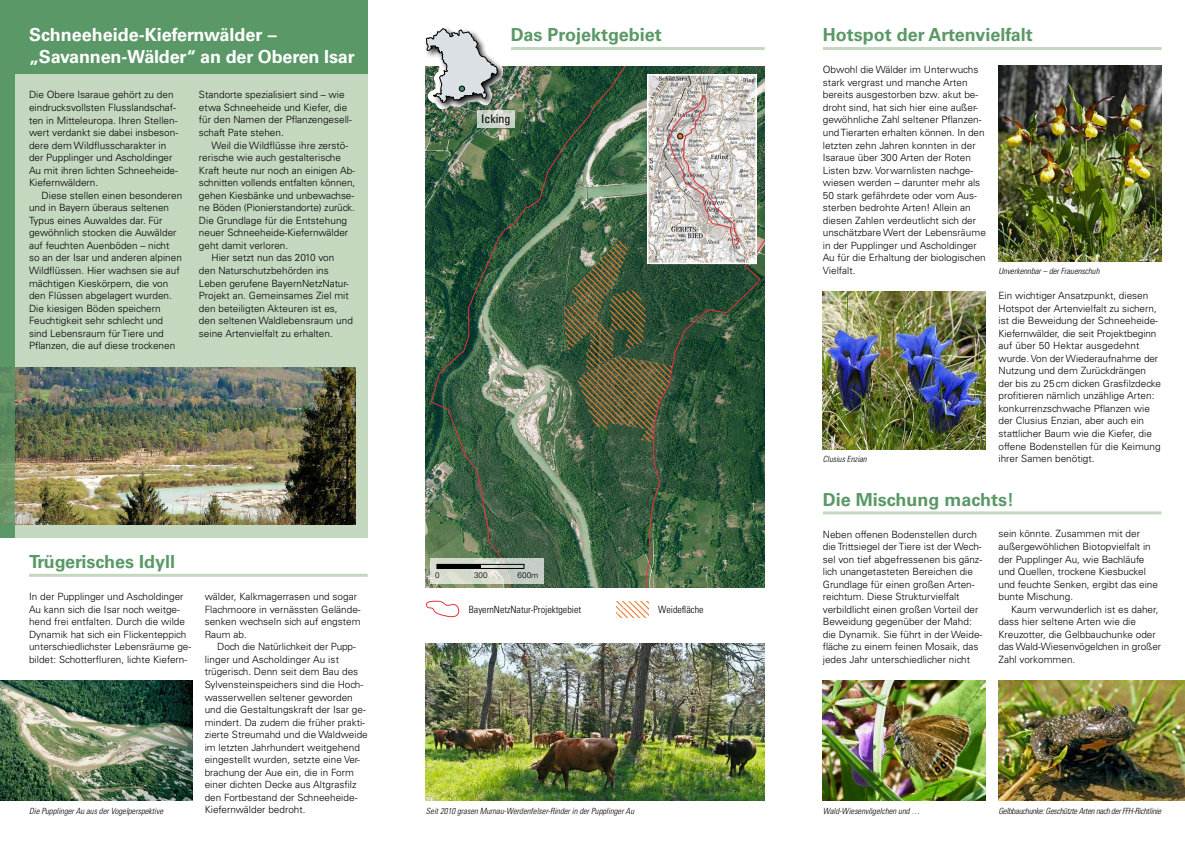
<style>
.page{position:relative;width:1185px;height:842px;background:#fff}
.page>*{position:absolute;margin:0;border:0;box-sizing:border-box;transform-origin:0 0}
.t1{font:700 18px "Univers LT Std";color:#5b9867}
.t2{font:700 18px/22px "Univers LT Std";letter-spacing:-.01em;color:#fff}
.t3{font:condensed 12px "Univers LT Std";color:#000}
.t4{font:300 10px/12.5px "Univers LT Std";color:#000}
.t5{font:300 condensed 10px "Univers LT Std";color:#000}
.t6{font:italic 300 condensed 8.5px "Univers LT Std";color:#000}
.t7{font:italic 300 condensed 8.5px "Univers LT Std";letter-spacing:-.03em;color:#000}
.t8{font:300 8.1px "Univers LT Std";color:#000}
</style>
<div class="page">
<div style="left:0;top:0;width:368px;height:537px;background:#c4d7bf"></div>
<div style="left:0;top:0;width:368px;height:73px;background:#5b9867"></div>
<div style="left:0;top:47px;width:14px;height:490px;background:#5b9867"></div>
<img style="left:431px;top:66px;width:334px;height:522px">
<svg style="left:477px;top:110px;width:38px;height:18px"></svg>
<svg style="left:426px;top:601px;width:33px;height:17px"></svg>
<svg style="left:616px;top:602px;width:33px;height:15px"></svg>
<svg style="left:430px;top:558px;width:114px;height:25px;background:#cfd5cb"></svg>
<hr style="left:437px;top:564px;width:43px;height:4px;background:#000">
<div style="left:437px;top:564px;width:44px;height:5px;border:1px solid #000"></div>
<div style="left:480px;top:564px;width:44px;height:5px;border:1px solid #000"></div>
<img style="left:650px;top:77px;width:104px;height:184px">
<img style="left:564px;top:93px;width:177px;height:350px">
<div style="left:647px;top:74px;width:110px;height:190px;border:2px solid #fff"></div>
<img style="left:998px;top:66px;width:163px;height:195px">
<img style="left:823px;top:292px;width:163px;height:158px">
<img style="left:823px;top:681px;width:163px;height:120px">
<img style="left:998px;top:681px;width:187px;height:120px">
<img style="left:0;top:681px;width:192px;height:120px">
<img style="left:426px;top:643px;width:339px;height:158px">
<img style="left:14px;top:367px;width:341px;height:158px">
<div style="left:423px;top:26px;width:83px;height:85px;background:#000;opacity:.95"></div>
<img style="left:423px;top:26px;width:80px;height:83px">
<svg style="left:0;top:367px;width:14px;height:158px;fill:#648f63"></svg>
<hr style="left:511px;top:47px;width:254px;height:3px;background:#c4d7bf">
<hr style="left:823px;top:511px;width:338px;height:3px;background:#c4d7bf">
<hr style="left:823px;top:47px;width:338px;height:3px;background:#c4d7bf">
<hr style="left:29px;top:574px;width:339px;height:3px;background:#c4d7bf">
<h1 class="t2" style="left:29px;top:24px;width:327px">Schneeheide-Kiefernwälder – „Savannen-Wälder“ an der Oberen Isar</h1>
<p class="t4" style="left:29px;top:89px;width:151px">Die Obere Isaraue gehört zu den eindrucksvollsten Flusslandschaf&shy;ten in Mitteleuropa. Ihren Stellen&shy;wert verdankt sie dabei insbeson&shy;dere dem Wildflusscharakter in der Pupplinger und Ascholdinger<br>Au mit ihren lichten Schneeheide-<br>Kiefernwäldern.</p>
<p class="t4" style="left:29px;top:189px;width:155px;text-indent:13px">Diese stellen einen besonderen und in Bayern überaus seltenen<br>Typus eines Auwaldes dar. Für gewöhnlich stocken die Auwälder auf feuchten Auenböden – nicht so an der Isar und anderen alpinen<br>Wildflüssen. Hier wachsen sie auf mächtigen Kieskörpern, die von den Flüssen abgelagert wurden.<br>Die kiesigen Böden speichern<br>Feuchtigkeit sehr schlecht und sind Lebensraum für Tiere und<br>Pflanzen, die auf diese trockenen</p>
<p class="t4" style="left:199px;top:89px;width:154px">Standorte spezialisiert sind – wie etwa Schneeheide und Kiefer, die für den Namen der Pflanzengesell&shy;schaft Pate stehen.</p>
<p class="t4" style="left:212px;top:139px;width:138px">Weil die Wildflüsse ihre zerstö-</p>
<p class="t4" style="left:199px;top:151px;width:144px">rerische wie auch gestalterische</p>
<p class="t4" style="left:199px;top:164px;width:158px">Kraft heute nur noch an einigen Ab-</p>
<p class="t4" style="left:199px;top:176px;width:158px">schnitten vollends entfalten können,</p>
<p class="t4" style="left:199px;top:189px;width:157px">gehen Kiesbänke und unbewachse-</p>
<p class="t4" style="left:199px;top:201px;width:157px">ne Böden (Pionierstandorte) zurück.</p>
<p class="t4" style="left:199px;top:214px;width:150px">Die Grundlage für die Entstehung</p>
<p class="t4" style="left:199px;top:227px;width:151px">neuer Schneeheide-Kiefernwälder</p>
<p class="t4" style="left:199px;top:239px;width:91px">geht damit verloren.</p>
<p class="t4" style="left:212px;top:252px;width:124px">Hier setzt nun das 2010 von</p>
<p class="t4" style="left:199px;top:264px;width:131px">den Naturschutzbehörden ins</p>
<p class="t4" style="left:199px;top:277px;width:151px">Leben gerufene BayernNetzNatur-</p>
<p class="t4" style="left:199px;top:289px;width:151px">Projekt an. Gemeinsames Ziel mit</p>
<p class="t4" style="left:199px;top:302px;width:140px">den beteiligten Akteuren ist es,</p>
<p class="t4" style="left:199px;top:314px;width:155px">den seltenen Waldlebensraum und</p>
<p class="t4" style="left:199px;top:327px;width:135px">seine Artenvielfalt zu erhalten.</p>
<h1 class="t1" style="left:511px;top:24px;width:152px">Das Projektgebiet</h1>
<p class="t3" style="left:481px;top:111px;width:31px">Icking</p>
<h1 class="t1" style="left:29px;top:551px;width:148px">Trügerisches Idyll</h1>
<p class="t4" style="left:29px;top:590px;width:164px">In der Pupplinger und Ascholdinger Au kann sich die Isar noch weitge&shy;hend frei entfalten. Durch die wilde Dynamik hat sich ein Flickenteppich unterschiedlichster Lebensräume ge&shy;bildet: Schotterfluren, lichte Kiefern-</p>
<p class="t4" style="left:205px;top:590px;width:158px">wälder, Kalkmagerrasen und sogar<br>Flachmoore in vernässten Gelände&shy;senken wechseln sich auf engstem<br>Raum ab.</p>
<p class="t4" style="left:205px;top:641px;width:165px;text-indent:13px">Doch die Natürlichkeit der Pupp&shy;linger und Ascholdinger Au ist trügerisch. Denn seit dem Bau des Sylvensteinspeichers sind die Hoch&shy;wasserwellen seltener geworden und die Gestaltungskraft der Isar ge&shy;mindert. Da zudem die früher prakti&shy;zierte Streumahd und die Waldweide im letzten Jahrhundert weitgehend eingestellt wurden, setzte eine Ver&shy;brachung der Aue ein, die in Form einer dichten Decke aus Altgrasfilz den Fortbestand der Schneeheide-Kiefernwälder bedroht.</p>
<p class="t6" style="left:29px;top:805px;width:136px">Die Pupplinger Au aus der Vogelperspektive</p>
<p class="t8" style="left:435px;top:571px;width:6px">0</p>
<p class="t8" style="left:474px;top:571px;width:15px">300</p>
<p class="t8" style="left:517px;top:571px;width:22px">600m</p>
<p class="t5" style="left:469px;top:603px;width:114px">BayernNetzNatur-Projektgebiet</p>
<p class="t5" style="left:658px;top:603px;width:47px">Weidefläche</p>
<p class="t6" style="left:426px;top:805px;width:210px">Seit 2010 grasen Murnau-Werdenfelser-Rinder in der Pupplinger Au</p>
<h1 class="t1" style="left:823px;top:24px;width:211px">Hotspot der Artenvielfalt</h1>
<p class="t4" style="left:823px;top:64px;width:165px">Obwohl die Wälder im Unterwuchs stark vergrast und manche Arten bereits ausgestorben bzw. akut be&shy;droht sind, hat sich hier eine außer&shy;gewöhnliche Zahl seltener Pflanzen&shy;und Tierarten erhalten können. In den letzten zehn Jahren konnten in der Isaraue über 300 Arten der Roten Listen bzw. Vorwarnlisten nachge&shy;wiesen werden – darunter mehr als 50 stark gefährdete oder vom Aus&shy;sterben bedrohte Arten! Allein an diesen Zahlen verdeutlicht sich der unschätzbare Wert der Lebensräume in der Pupplinger und Ascholdinger Au für die Erhaltung der biologischen Vielfalt.</p>
<p class="t6" style="left:998px;top:266px;width:103px">Unverkennbar – der Frauenschuh</p>
<p class="t4" style="left:998px;top:289px;width:164px">Ein wichtiger Ansatzpunkt, diesen Hotspot der Artenvielfalt zu sichern, ist die Beweidung der Schneeheide-Kiefernwälder, die seit Projektbeginn auf über 50 Hektar ausgedehnt wurde. Von der Wiederaufnahme der Nutzung und dem Zurückdrängen der bis zu 25cm dicken Grasfilzdecke profitieren nämlich unzählige Arten: konkurrenzschwache Pflanzen wie der Clusius Enzian, aber auch ein stattlicher Baum wie die Kiefer, die offene Bodenstellen für die Keimung ihrer Samen benötigt.</p>
<h1 class="t1" style="left:823px;top:489px;width:193px">Die Mischung machts!</h1>
<p class="t6" style="left:823px;top:454px;width:45px">Clusius Enzian</p>
<p class="t4" style="left:823px;top:528px;width:161px">Neben offenen Bodenstellen durch die Trittsiegel der Tiere ist der Wech&shy;sel von tief abgefressenen bis gänz&shy;lich unangetasteten Bereichen die Grundlage für einen großen Arten&shy;reichtum. Diese Strukturvielfalt verbildlicht einen großen Vorteil der Beweidung gegenüber der Mahd: die Dynamik. Sie führt in der Weide&shy;fläche zu einem feinen Mosaik, das jedes Jahr unterschiedlicher nicht</p>
<p class="t4" style="left:998px;top:528px;width:161px">sein könnte. Zusammen mit der außergewöhlichen Biotopvielfalt in der Pupplinger Au, wie Bachläufe und Quellen, trockene Kiesbuckel und feuchte Senken, ergibt das eine bunte Mischung.</p>
<p class="t4" style="left:998px;top:603px;width:164px;text-indent:13px">Kaum verwunderlich ist es daher, dass hier seltene Arten wie die<br>Kreuzotter, die Gelbbauchunke oder das Wald-Wiesenvögelchen in großer<br>Zahl vorkommen.</p>
<p class="t6" style="left:823px;top:805px;width:99px">Wald-Wiesenvögelchen und …</p>
<p class="t7" style="left:998px;top:805px;width:164px">Gelbbauchunke: Geschützte Arten nach der FFH-Richtlinie</p>
</div>
